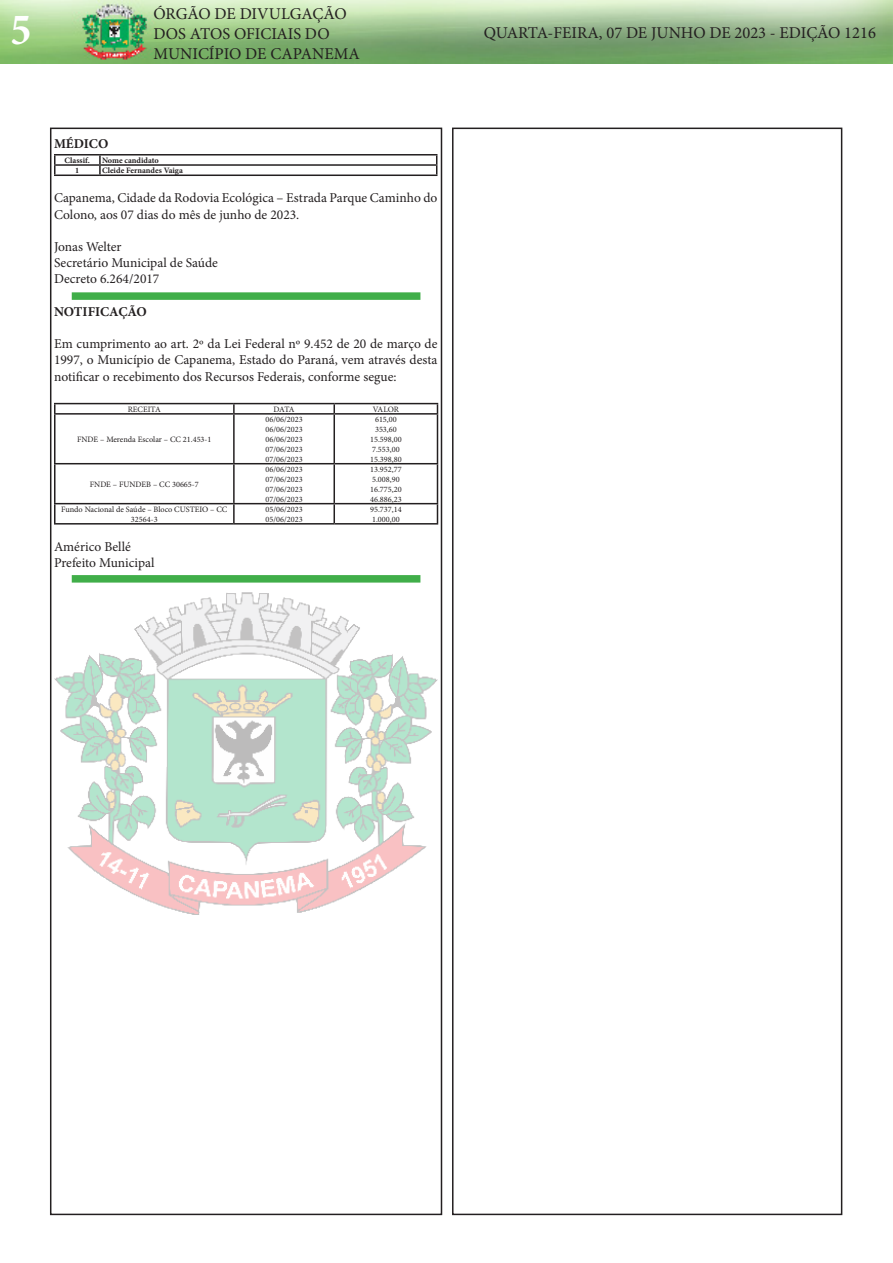
<style>
.page{position:relative;width:893px;height:1263px;background:#fff}
.page>*{position:absolute;margin:0;border:0;box-sizing:border-box;transform-origin:0 0}
.t1{font:700 condensed 45px "Minion Pro";color:#fff}
.t2{font:16.5px/19.8px "Minion Pro";color:#231f20}
.t3{font:13.5px/16.2px "Minion Pro";color:#231f20}
.t4{font:700 13.5px "Minion Pro";color:#231f20}
.t5{font:8.25px/9.9px "Minion Pro";color:#231f20;text-align:center}
.t6{font:700 8.25px "Minion Pro";color:#231f20}
</style>
<div class="page">
<div style="left:50px;top:128px;width:392px;height:1087px;border:2px solid #231f20"></div>
<img style="left:0;top:0;width:893px;height:64px">
<div style="left:452px;top:128px;width:390px;height:1087px;border:2px solid #231f20"></div>
<hr style="left:54px;top:154px;width:46px;height:2px;background:#231f20">
<hr style="left:100px;top:154px;width:337px;height:2px;background:#231f20">
<hr style="left:54px;top:164px;width:46px;height:2px;background:#231f20">
<svg style="left:54px;top:156px;width:2px;height:19px"></svg>
<hr style="left:100px;top:164px;width:337px;height:2px;background:#231f20">
<svg style="left:99px;top:156px;width:2px;height:19px"></svg>
<svg style="left:436px;top:156px;width:1px;height:19px"></svg>
<hr style="left:54px;top:175px;width:46px;height:1px;background:#231f20">
<hr style="left:100px;top:175px;width:337px;height:1px;background:#231f20">
<hr style="left:54px;top:403px;width:180px;height:1px;background:#231f20">
<svg style="left:54px;top:404px;width:2px;height:9px"></svg>
<hr style="left:234px;top:403px;width:100px;height:1px;background:#231f20">
<svg style="left:233px;top:404px;width:2px;height:9px"></svg>
<hr style="left:334px;top:403px;width:104px;height:1px;background:#231f20">
<svg style="left:333px;top:404px;width:2px;height:9px"></svg>
<hr style="left:54px;top:413px;width:180px;height:2px;background:#231f20">
<hr style="left:54px;top:415px;width:2px;height:48px;background:#231f20">
<hr style="left:234px;top:413px;width:100px;height:2px;background:#231f20">
<hr style="left:233px;top:415px;width:2px;height:48px;background:#231f20">
<hr style="left:334px;top:413px;width:104px;height:2px;background:#231f20">
<hr style="left:333px;top:415px;width:2px;height:48px;background:#231f20">
<hr style="left:437px;top:415px;width:1px;height:48px;background:#231f20">
<hr style="left:54px;top:463px;width:180px;height:1px;background:#231f20">
<hr style="left:54px;top:464px;width:2px;height:39px;background:#231f20">
<hr style="left:234px;top:463px;width:100px;height:1px;background:#231f20">
<hr style="left:233px;top:464px;width:2px;height:39px;background:#231f20">
<hr style="left:334px;top:463px;width:104px;height:1px;background:#231f20">
<hr style="left:333px;top:464px;width:2px;height:39px;background:#231f20">
<hr style="left:437px;top:464px;width:1px;height:39px;background:#231f20">
<hr style="left:54px;top:503px;width:180px;height:1px;background:#231f20">
<svg style="left:54px;top:504px;width:2px;height:19px"></svg>
<hr style="left:234px;top:503px;width:100px;height:1px;background:#231f20">
<svg style="left:233px;top:504px;width:2px;height:19px"></svg>
<hr style="left:334px;top:503px;width:104px;height:1px;background:#231f20">
<svg style="left:333px;top:504px;width:2px;height:19px"></svg>
<svg style="left:437px;top:504px;width:1px;height:19px"></svg>
<hr style="left:54px;top:523px;width:180px;height:2px;background:#231f20">
<hr style="left:234px;top:523px;width:100px;height:2px;background:#231f20">
<hr style="left:334px;top:523px;width:104px;height:2px;background:#231f20">
<div style="left:72px;top:575px;width:348px;height:8px;background:#40ae49"></div>
<img style="left:54px;top:593px;width:384px;height:321px">
<div style="left:72px;top:292px;width:348px;height:8px;background:#40ae49"></div>
<h1 class="t1" style="left:11px;top:-1px;width:22px">5</h1>
<p class="t2" style="left:153px;top:4px;width:208px">ÓRGÃO DE DIVULGAÇÃO<br>DOS ATOS OFICIAIS DO<br>MUNICÍPIO DE CAPANEMA</p>
<p class="t4" style="left:54px;top:134px;width:56px">MÉDICO</p>
<p class="t6" style="left:65px;top:154px;width:27px">Classif.</p>
<p class="t6" style="left:102px;top:154px;width:58px">Nome candidato</p>
<p class="t6" style="left:75px;top:165px;width:6px">1</p>
<p class="t6" style="left:102px;top:165px;width:82px">Cleide Fernandes Vaiga</p>
<p class="t3" style="left:54px;top:190px;width:385px">Capanema, Cidade da Rodovia Ecológica – Estrada Parque Caminho do<br>Colono, aos 07 dias do mês de junho de 2023.</p>
<p class="t3" style="left:54px;top:239px;width:69px">Jonas Welter</p>
<p class="t3" style="left:54px;top:255px;width:165px">Secretário Municipal de Saúde</p>
<p class="t3" style="left:54px;top:271px;width:107px">Decreto 6.264/2017</p>
<p class="t4" style="left:54px;top:302px;width:94px">NOTIFICAÇÃO</p>
<p class="t3" style="left:54px;top:336px;width:385px;text-align:justify">Em cumprimento ao art. 2º da Lei Federal nº 9.452 de 20 de março de 1997, o Município de Capanema, Estado do Paraná, vem através desta notificar o recebimento dos Recursos Federais, conforme segue:</p>
<p class="t5" style="left:128px;top:404px;width:34px">RECEITA</p>
<p class="t5" style="left:273px;top:404px;width:23px">DATA</p>
<p class="t5" style="left:373px;top:404px;width:28px">VALOR</p>
<p class="t5" style="left:77px;top:434px;width:136px">FNDE – Merenda Escolar – CC 21.453-1</p>
<p class="t5" style="left:265px;top:414px;width:39px">06/06/2023</p>
<p class="t5" style="left:265px;top:424px;width:39px">06/06/2023</p>
<p class="t5" style="left:265px;top:434px;width:39px">06/06/2023</p>
<p class="t5" style="left:265px;top:444px;width:39px">07/06/2023</p>
<p class="t5" style="left:265px;top:454px;width:39px">07/06/2023</p>
<p class="t5" style="left:375px;top:414px;width:23px">615,00</p>
<p class="t5" style="left:375px;top:424px;width:23px">353,60</p>
<p class="t5" style="left:370px;top:434px;width:33px">15.598,00</p>
<p class="t5" style="left:372px;top:444px;width:29px">7.553,00</p>
<p class="t5" style="left:370px;top:454px;width:33px">15.398,80</p>
<p class="t5" style="left:90px;top:479px;width:110px">FNDE – FUNDEB – CC 30665-7</p>
<p class="t5" style="left:265px;top:464px;width:39px">06/06/2023</p>
<p class="t5" style="left:265px;top:474px;width:39px">07/06/2023</p>
<p class="t5" style="left:265px;top:484px;width:39px">07/06/2023</p>
<p class="t5" style="left:265px;top:494px;width:39px">07/06/2023</p>
<p class="t5" style="left:61px;top:504px;width:168px">Fundo Nacional de Saúde – Bloco CUSTEIO – CC<br>32564-3</p>
<p class="t5" style="left:265px;top:504px;width:39px">05/06/2023</p>
<p class="t5" style="left:265px;top:514px;width:39px">05/06/2023</p>
<p class="t3" style="left:54px;top:539px;width:78px">Américo Bellé</p>
<p class="t3" style="left:54px;top:555px;width:102px">Prefeito Municipal</p>
<p class="t5" style="left:370px;top:464px;width:33px">13.952,77</p>
<p class="t5" style="left:372px;top:474px;width:29px">5.008,90</p>
<p class="t5" style="left:370px;top:484px;width:33px">16.775,20</p>
<p class="t5" style="left:370px;top:494px;width:33px">46.886,23</p>
<p class="t5" style="left:370px;top:504px;width:33px">95.737,14</p>
<p class="t5" style="left:372px;top:514px;width:29px">1.000,00</p>
<p class="t2" style="left:484px;top:23px;width:394px">QUARTA-FEIRA, 07 DE JUNHO DE 2023 - EDIÇÃO 1216</p>
</div>
